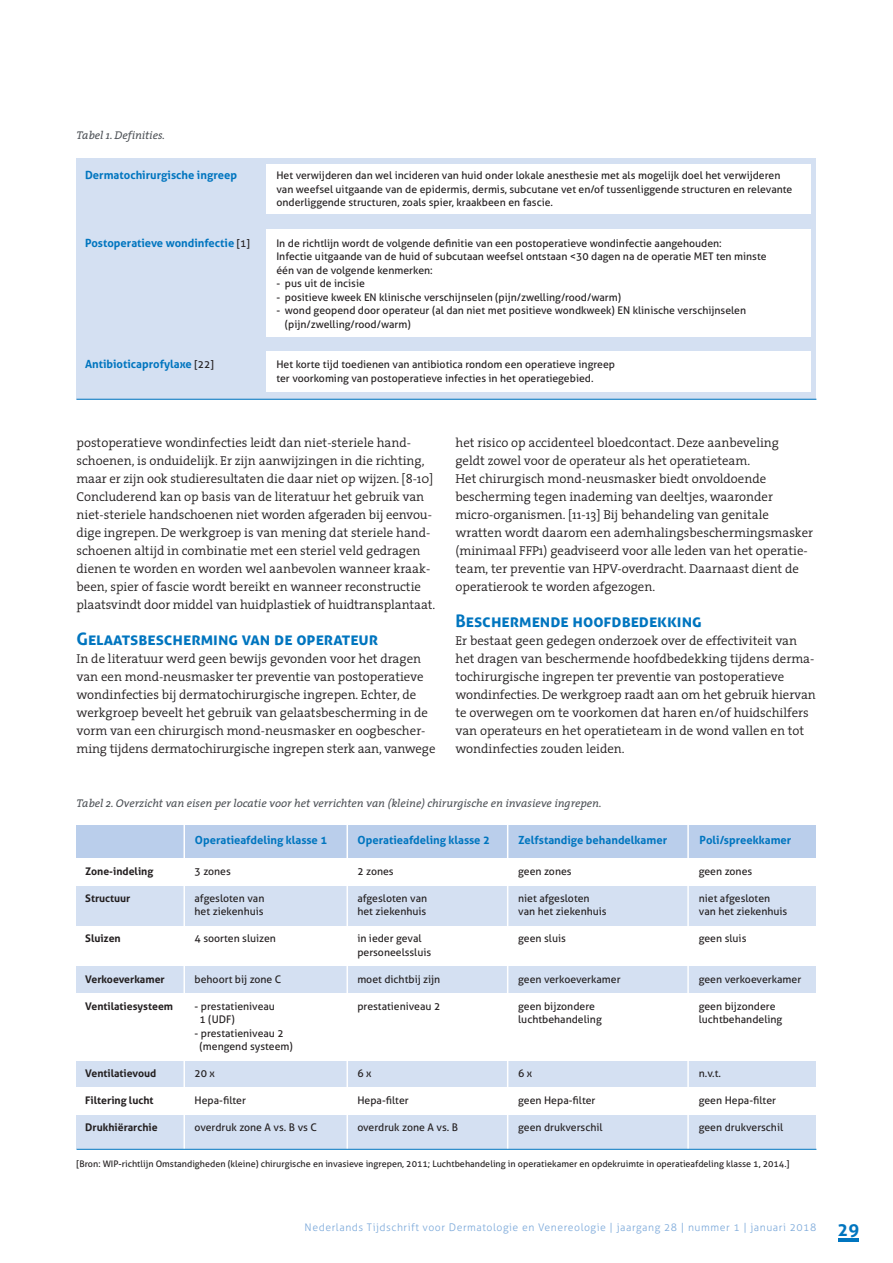
<style>
.page{position:relative;width:893px;height:1263px;background:#fff}
.page>*{position:absolute;margin:0;border:0;box-sizing:border-box;transform-origin:0 0}
.t1{font:700 17.25px "Aller";color:#0075bf}
.t2{font:300 12.9px/18px "The Serif";color:#231f20}
.t3{font:700 11.25px "Aller";color:#0075bf}
.t4{font:italic 11.25px "The Serif";color:#4d5156}
.t5{font:10.5px/13.5px "Aller";color:#231f20}
.t6{font:700 10.5px "Aller";color:#231f20}
.t7{font:300 10.5px "Aller";letter-spacing:.05em;color:#7ca9da}
.t8{font:9px "Aller";color:#231f20}
.s1{font-weight:400;font-size:10.5px;color:#231f20}
.s2{font-weight:700;font-size:18px;color:#0075bf}
</style>
<div class="page">
<hr style="left:838px;top:1238px;width:21px;height:3px;background:#0075bf">
<div style="left:77px;top:158px;width:739px;height:241px;background:#d4e0f2"></div>
<div style="left:266px;top:165px;width:544px;height:49px;background:#fff"></div>
<div style="left:266px;top:230px;width:544px;height:107px;background:#fff"></div>
<div style="left:266px;top:351px;width:544px;height:40px;background:#fff"></div>
<hr style="left:77px;top:399px;width:739px;height:1px;background:#0075bf">
<div style="left:77px;top:825px;width:739px;height:40px;background:#baceeb"></div>
<div style="left:77px;top:862px;width:739px;height:287px;background:#d4e0f2"></div>
<div style="left:73px;top:858px;width:747px;height:28px;background:#fff"></div>
<div style="left:74px;top:926px;width:746px;height:40px;background:#fff"></div>
<div style="left:72px;top:994px;width:747px;height:67px;background:#fff"></div>
<div style="left:73px;top:1087px;width:747px;height:28px;background:#fff"></div>
<hr style="left:183px;top:820px;width:2px;height:329px;background:#fff">
<hr style="left:346px;top:820px;width:2px;height:329px;background:#fff">
<hr style="left:507px;top:820px;width:1px;height:329px;background:#fff">
<hr style="left:687px;top:820px;width:2px;height:329px;background:#fff">
<hr style="left:77px;top:1149px;width:739px;height:1px;background:#0075bf">
<p class="t4" style="left:77px;top:130px;width:90px">Tabel 1. Definities.</p>
<p class="t3" style="left:85px;top:171px;width:153px">Dermatochirurgische ingreep</p>
<p class="t5" style="left:276px;top:170px;width:518px">Het verwijderen dan wel incideren van huid onder lokale anesthesie met als mogelijk doel het verwijderen van weefsel uitgaande van de epidermis, dermis, subcutane vet en/of tussenliggende structuren en relevante onderliggende structuren, zoals spier, kraakbeen en fascie.</p>
<p class="t3" style="left:85px;top:238px;width:166px">Postoperatieve wondinfectie <span class="s1">[1]</span></p>
<p class="t5" style="left:276px;top:237px;width:492px">In de richtlijn wordt de volgende definitie van een postoperatieve wondinfectie aangehouden:<br>Infectie uitgaande van de huid of subcutaan weefsel ontstaan &lt;30 dagen na de operatie MET ten minste één van de volgende kenmerken:</p>
<p class="t5" style="left:276px;top:278px;width:90px">- pus uit de incisie</p>
<p class="t5" style="left:276px;top:291px;width:346px">- positieve kweek EN klinische verschijnselen (pijn/zwelling/rood/warm)</p>
<p class="t5" style="left:285px;top:305px;width:463px;text-indent:-9px">- wond geopend door operateur (al dan niet met positieve wondkweek) EN klinische verschijnselen (pijn/zwelling/rood/warm)</p>
<p class="t3" style="left:85px;top:360px;width:130px">Antibioticaprofylaxe <span class="s1">[22]</span></p>
<p class="t5" style="left:276px;top:359px;width:340px">Het korte tijd toedienen van antibiotica rondom een operatieve ingreep ter voorkoming van postoperatieve infecties in het operatiegebied.</p>
<p class="t2" style="left:77px;top:435px;width:360px">postoperatieve wondinfecties leidt dan niet-steriele hand&shy;schoenen, is onduidelijk. Er zijn aanwijzingen in die richting, maar er zijn ook studieresultaten die daar niet op wijzen. [8-10] Concluderend kan op basis van de literatuur het gebruik van niet-steriele handschoenen niet worden afgeraden bij eenvou&shy;dige ingrepen. De werkgroep is van mening dat steriele hand&shy;schoenen altijd in combinatie met een steriel veld gedragen dienen te worden en worden wel aanbevolen wanneer kraak&shy;been, spier of fascie wordt bereikt en wanneer reconstructie plaatsvindt door middel van huidplastiek of huidtransplantaat.</p>
<h1 class="t1" style="left:77px;top:632px;width:303px">Gelaatsbescherming van de operateur</h1>
<p class="t2" style="left:77px;top:651px;width:360px">In de literatuur werd geen bewijs gevonden voor het dragen van een mond-neusmasker ter preventie van postoperatieve wondinfecties bij dermatochirurgische ingrepen. Echter, de werkgroep beveelt het gebruik van gelaatsbescherming in de vorm van een chirurgisch mond-neusmasker en oogbescher&shy;ming tijdens dermatochirurgische ingrepen sterk aan, vanwege</p>
<p class="t2" style="left:455px;top:435px;width:359px">het risico op accidenteel bloedcontact. Deze aanbeveling<br>geldt zowel voor de operateur als het operatieteam.<br>Het chirurgisch mond-neusmasker biedt onvoldoende bescherming tegen inademing van deeltjes, waaronder micro-organismen. [11-13] Bij behandeling van genitale wratten wordt daarom een ademhalingsbeschermingsmasker (minimaal FFP1) geadviseerd voor alle leden van het operatie&shy;team, ter preventie van HPV-overdracht. Daarnaast dient de operatierook te worden afgezogen.</p>
<h1 class="t1" style="left:455px;top:614px;width:248px">Beschermende hoofdbedekking</h1>
<p class="t2" style="left:455px;top:633px;width:362px">Er bestaat geen gedegen onderzoek over de effectiviteit van het dragen van beschermende hoofdbedekking tijdens derma&shy;tochirurgische ingrepen ter preventie van postoperatieve wondinfecties. De werkgroep raadt aan om het gebruik hiervan te overwegen om te voorkomen dat haren en/of huidschilfers van operateurs en het operatieteam in de wond vallen en tot wondinfecties zouden leiden.</p>
<p class="t4" style="left:77px;top:797px;width:527px">Tabel 2. Overzicht van eisen per locatie voor het verrichten van (kleine) chirurgische en invasieve ingrepen.</p>
<p class="t3" style="left:195px;top:836px;width:134px">Operatieafdeling klasse 1</p>
<p class="t3" style="left:358px;top:836px;width:134px">Operatieafdeling klasse 2</p>
<p class="t3" style="left:518px;top:836px;width:150px">Zelfstandige behandelkamer</p>
<p class="t3" style="left:700px;top:836px;width:93px">Poli/spreekkamer</p>
<p class="t6" style="left:85px;top:867px;width:70px">Zone-indeling</p>
<p class="t5" style="left:195px;top:865px;width:38px">3 zones</p>
<p class="t5" style="left:357px;top:865px;width:38px">2 zones</p>
<p class="t5" style="left:518px;top:865px;width:55px">geen zones</p>
<p class="t5" style="left:699px;top:865px;width:55px">geen zones</p>
<p class="t6" style="left:85px;top:894px;width:47px">Structuur</p>
<p class="t5" style="left:195px;top:892px;width:71px">afgesloten van</p>
<p class="t5" style="left:357px;top:892px;width:71px">afgesloten van</p>
<p class="t5" style="left:518px;top:892px;width:73px">niet afgesloten</p>
<p class="t5" style="left:699px;top:892px;width:73px">niet afgesloten</p>
<p class="t5" style="left:195px;top:906px;width:71px">het zie kenhuis</p>
<p class="t5" style="left:357px;top:906px;width:71px">het zie kenhuis</p>
<p class="t5" style="left:518px;top:906px;width:90px">van het ziekenhuis</p>
<p class="t5" style="left:699px;top:906px;width:90px">van het ziekenhuis</p>
<p class="t6" style="left:85px;top:934px;width:37px">Sluizen</p>
<p class="t5" style="left:195px;top:933px;width:83px">4 soorten sluizen</p>
<p class="t5" style="left:357px;top:933px;width:66px">in ieder geval</p>
<p class="t5" style="left:518px;top:933px;width:49px">geen sluis</p>
<p class="t5" style="left:699px;top:933px;width:49px">geen sluis</p>
<p class="t5" style="left:357px;top:946px;width:75px">perso neelssluis</p>
<p class="t6" style="left:85px;top:975px;width:81px">Verkoeverkamer</p>
<p class="t5" style="left:195px;top:973px;width:88px">behoort bij zone C</p>
<p class="t5" style="left:357px;top:973px;width:85px">moet dichtbij zijn</p>
<p class="t5" style="left:518px;top:973px;width:104px">geen verkoeverkamer</p>
<p class="t5" style="left:699px;top:973px;width:104px">geen verkoeverkamer</p>
<p class="t6" style="left:85px;top:1002px;width:89px">Ventilatiesysteem</p>
<p class="t5" style="left:195px;top:1000px;width:82px">- prestatieniveau</p>
<p class="t5" style="left:357px;top:1000px;width:84px">prestatieniveau 2</p>
<p class="t5" style="left:518px;top:1000px;width:78px">geen bijzondere</p>
<p class="t5" style="left:699px;top:1000px;width:78px">geen bijzondere</p>
<p class="t5" style="left:200px;top:1014px;width:37px">1 (UDF)</p>
<p class="t5" style="left:518px;top:1014px;width:85px">luchtbe handeling</p>
<p class="t5" style="left:699px;top:1014px;width:85px">luchtbe handeling</p>
<p class="t5" style="left:200px;top:1027px;width:95px;text-indent:-5px">- prestatieniveau 2 (mengend systeem)</p>
<p class="t6" style="left:85px;top:1069px;width:73px">Ventilatievoud</p>
<p class="t5" style="left:195px;top:1068px;width:22px">20 x</p>
<p class="t5" style="left:357px;top:1068px;width:16px">6 x</p>
<p class="t5" style="left:518px;top:1068px;width:16px">6 x</p>
<p class="t5" style="left:699px;top:1068px;width:24px">n.v.t.</p>
<p class="t6" style="left:85px;top:1096px;width:70px">Filtering lucht</p>
<p class="t5" style="left:195px;top:1095px;width:53px">Hepa-filter</p>
<p class="t5" style="left:357px;top:1095px;width:53px">Hepa-filter</p>
<p class="t5" style="left:518px;top:1095px;width:79px">geen Hepa-filter</p>
<p class="t5" style="left:699px;top:1095px;width:79px">geen Hepa-filter</p>
<p class="t6" style="left:85px;top:1123px;width:74px">Drukhiërarchie</p>
<p class="t5" style="left:195px;top:1122px;width:124px">overdruk zone A vs. B vs C</p>
<p class="t5" style="left:357px;top:1122px;width:102px">overdruk zone A vs. B</p>
<p class="t5" style="left:518px;top:1122px;width:86px">geen drukverschil</p>
<p class="t5" style="left:699px;top:1122px;width:86px">geen drukverschil</p>
<p class="t8" style="left:77px;top:1160px;width:714px">[Bron: WIP-richtlijn Omstandigheden (kleine) chirurgische en invasieve ingrepen, 2011; Luchtbehandeling in operatiekamer en opdekruimte in operatieafdeling klasse 1, 2014.]</p>
<p class="t7" style="left:305px;top:1223px;width:556px">Nederlands Tijdschrift voor Dermatologie en Venereologie | jaargang 28 | nummer 1 | januari 2018 <span class="s2">29</span></p>
</div>
